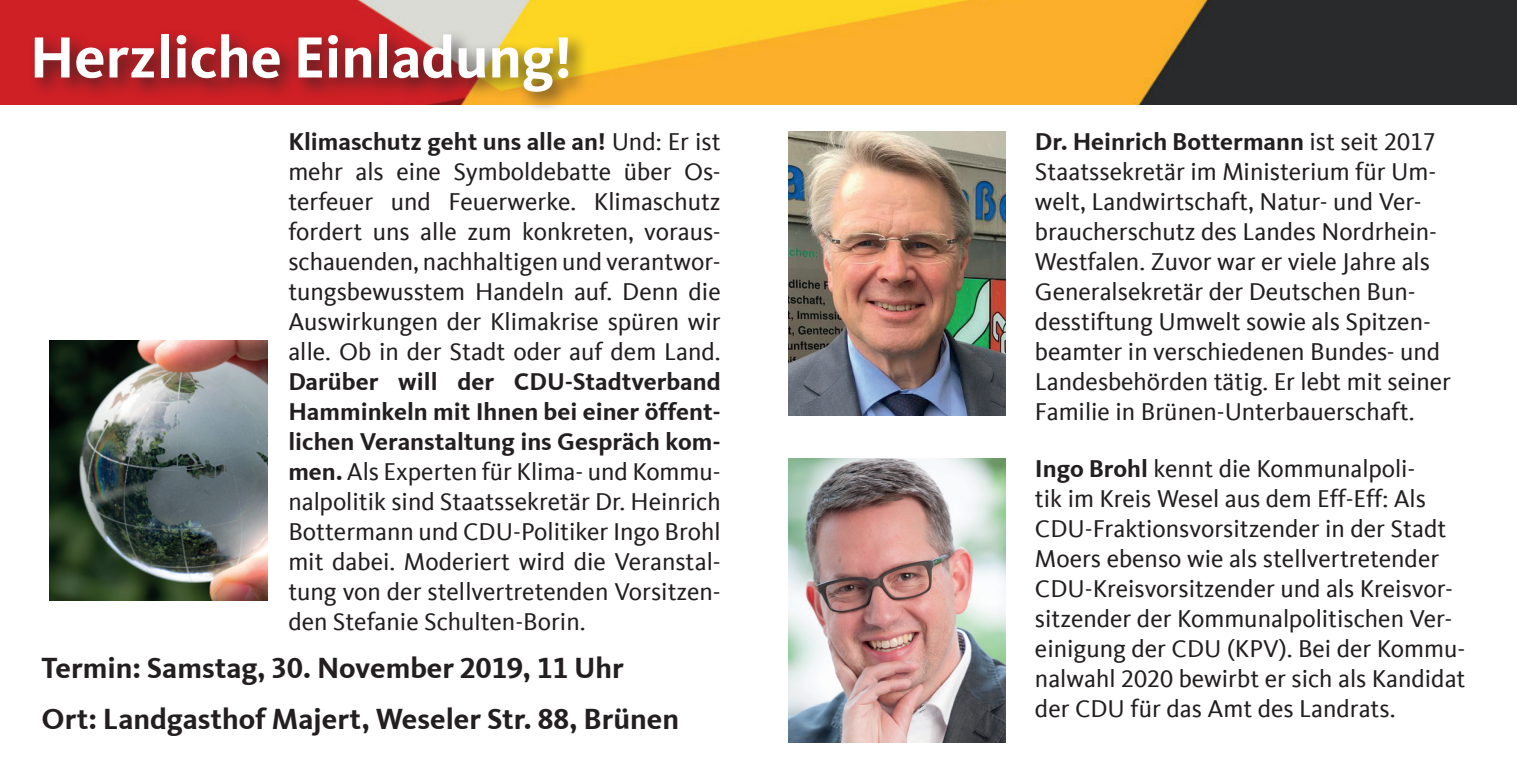
<style>
.page{position:relative;width:1517px;height:773px;background:#fff}
.page>*{position:absolute;margin:0;border:0;box-sizing:border-box;transform-origin:0 0}
.t1{font:700 60px "CDU Kievit Tab";color:#fff}
.t2{font:700 30px/51px "CDU Kievit Tab";color:#231f20}
.t3{font:25px/30px "CDU Kievit Tab";color:#231f20}
.s1{font-weight:700}
</style>
<div class="page">
<img style="left:0;top:0;width:1517px;height:104px">
<div style="left:29px;top:28px;width:560px;height:85px;background:#231f20;opacity:.75"></div>
<img style="left:788px;top:131px;width:217px;height:284px">
<img style="left:788px;top:458px;width:217px;height:284px">
<img style="left:50px;top:340px;width:217px;height:260px">
<h1 class="t1" style="left:30px;top:22px;width:544px">Herzliche Einladung!</h1>
<p class="t3" style="left:288px;top:126px;width:434px;text-align:justify"><span class="s1">Klimaschutz geht uns alle an!</span> Und: Er ist mehr als eine Symboldebatte über Os&shy;terfeuer und Feuerwerke. Klimaschutz fordert uns alle zum konkreten, voraus&shy;schauenden, nachhaltigen und verantwor&shy;tungsbewusstem Handeln auf. Denn die Auswirkungen der Klimakrise spüren wir alle. Ob in der Stadt oder auf dem Land.</p>
<p class="t3" style="left:288px;top:366px;width:434px;text-align:justify"><span class="s1">Darüber will der CDU-Stadtverband Hamminkeln mit Ihnen bei einer öffent&shy;lichen Veranstaltung ins Gespräch kom&shy;men.</span> Als Experten für Klima- und Kommu&shy;nalpolitik sind Staatssekretär Dr. Heinrich Bottermann und CDU-Politiker Ingo Brohl mit dabei. Moderiert wird die Veranstal&shy;tung von der stellvertretenden Vorsitzen&shy;den Stefanie Schulten-Borin.</p>
<p class="t2" style="left:42px;top:642px;width:639px">Termin: Samstag, 30. November 2019, 11 Uhr<br>Ort: Landgasthof Majert, Weseler Str. 88, Brünen</p>
<p class="t3" style="left:1035px;top:126px;width:418px"><span class="s1">Dr. Heinrich Bottermann</span> ist seit 2017<br>Staatssekretär im Ministerium für Um&shy;welt, Landwirtschaft, Natur- und Ver&shy;braucherschutz des Landes Nordrhein-Westfalen. Zuvor war er viele Jahre als Generalsekretär der Deutschen Bun&shy;desstiftung Umwelt sowie als Spitzen&shy;beamter in verschiedenen Bundes- und Landesbehörden tätig. Er lebt mit seiner Familie in Brünen-Unterbauerschaft.</p>
<p class="t3" style="left:1035px;top:453px;width:432px"><span class="s1">Ingo Brohl</span> kennt die Kommunalpoli-<br>tik im Kreis Wesel aus dem Eff-Eff: Als CDU-Fraktionsvorsitzender in der Stadt Moers ebenso wie als stellvertretender CDU-Kreisvorsitzender und als Kreisvor&shy;sitzender der Kommunalpolitischen Ver&shy;einigung der CDU (KPV). Bei der Kommu&shy;nalwahl 2020 bewirbt er sich als Kandidat der CDU für das Amt des Landrats.</p>
</div>
